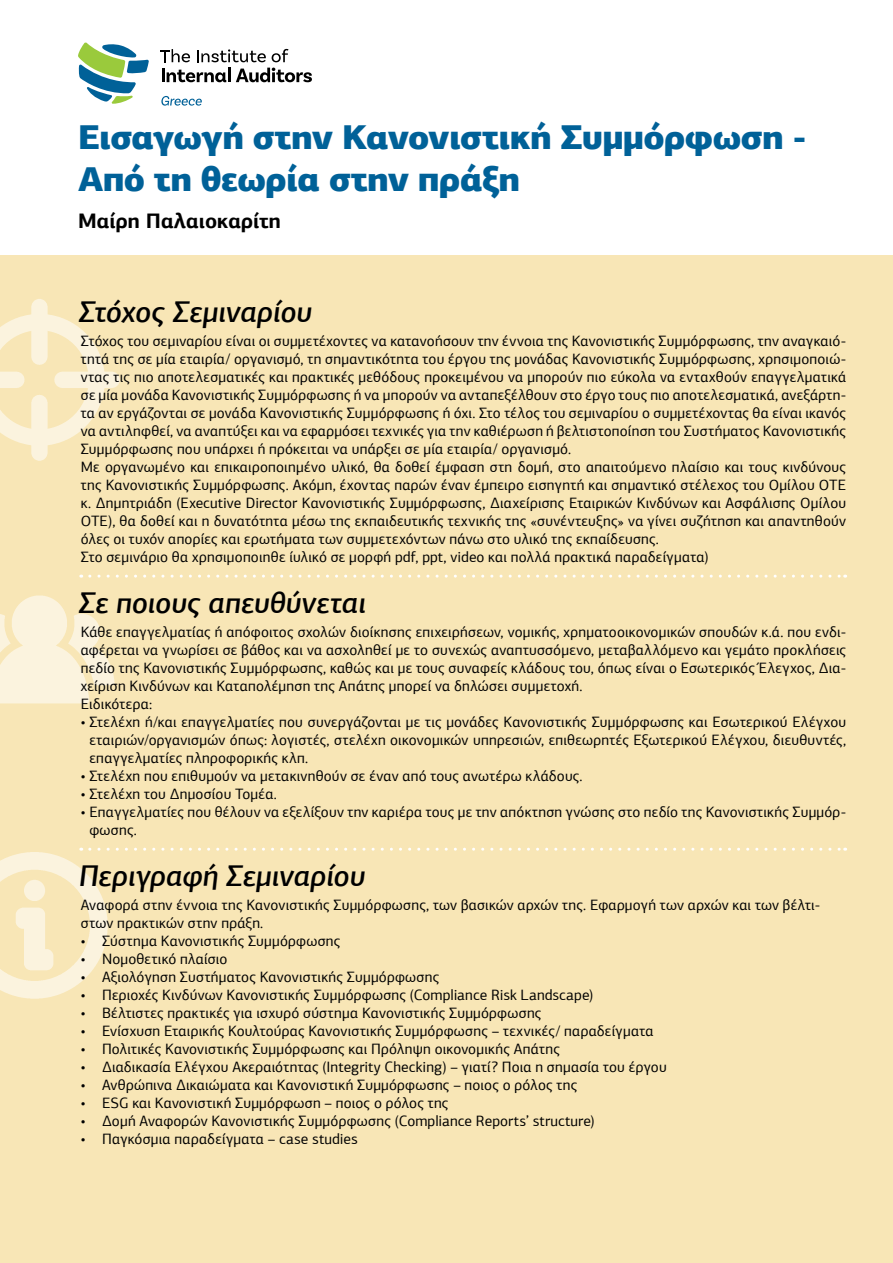
<style>
.page{position:relative;width:893px;height:1263px;background:#fff}
.page>*{position:absolute;margin:0;border:0;box-sizing:border-box;transform-origin:0 0}
.t1{font:900 34.5px/41.4px "PF Agora Sans Pro";letter-spacing:-.015em;color:#006198}
.t2{font:italic 500 30px "PF Agora Sans Pro";color:#000}
.t3{font:700 21px "PF Agora Sans Pro";color:#000}
.t4{font:15px/18px "PF Agora Sans Pro";letter-spacing:.015em;color:#000}
</style>
<div class="page">
<div style="left:0;top:255px;width:893px;height:1008px;background:#f8e6b6"></div>
<img style="left:0;top:299px;width:120px;height:162px">
<img style="left:0;top:575px;width:115px;height:129px">
<img style="left:0;top:852px;width:108px;height:147px">
<svg style="left:78px;top:43px;width:71px;height:61px"></svg>
<svg style="left:197px;top:49px;width:69px;height:13px"></svg>
<svg style="left:160px;top:49px;width:30px;height:13px"></svg>
<svg style="left:272px;top:49px;width:16px;height:13px"></svg>
<svg style="left:162px;top:69px;width:64px;height:13px"></svg>
<hr style="left:228px;top:68px;width:3px;height:14px;background:#000">
<svg style="left:236px;top:68px;width:76px;height:14px"></svg>
<svg style="left:161px;top:96px;width:41px;height:10px"></svg>
<svg style="left:90px;top:848px;width:756px;height:3px"></svg>
<svg style="left:90px;top:575px;width:756px;height:3px"></svg>
<h1 class="t1" style="left:78px;top:117px;width:730px">Εισαγωγή στην Κανονιστική Συμμόρφωση -<br>Από τη θεωρία στην πράξη</h1>
<h3 class="t3" style="left:78px;top:208px;width:204px">Μαίρη Παλαιοκαρίτη</h3>
<h2 class="t2" style="left:79px;top:293px;width:235px">Στόχος Σεμιναρίου</h2>
<p class="t4" style="left:81px;top:332px;width:767px">Στόχος του σεμιναρίου είναι οι συμμετέχοντες να κατανοήσουν την έννοια της Κανονιστικής Συμμόρφωσης, την αναγκαιό&shy;τητά της σε μία εταιρία/ οργανισμό, τη σημαντικότητα του έργου της μονάδας Κανονιστικής Συμμόρφωσης, χρησιμοποιώ&shy;ντας τις πιο αποτελεσματικές και πρακτικές μεθόδους προκειμένου να μπορούν πιο εύκολα να ενταχθούν επαγγελματικά σε μία μονάδα Κανονιστικής Συμμόρφωσης ή να μπορούν να ανταπεξέλθουν στο έργο τους πιο αποτελεσματικά, ανεξάρτη&shy;τα αν εργάζονται σε μονάδα Κανονιστικής Συμμόρφωσης ή όχι. Στο τέλος του σεμιναρίου ο συμμετέχοντας θα είναι ικανός να αντιληφθεί, να αναπτύξει και να εφαρμόσει τεχνικές για την καθιέρωση ή βελτιστοποίηση του Συστήματος Κανονιστικής Συμμόρφωσης που υπάρχει ή πρόκειται να υπάρξει σε μία εταιρία/ οργανισμό.<br>Με οργανωμένο και επικαιροποιημένο υλικό, θα δοθεί έμφαση στη δομή, στο απαιτούμενο πλαίσιο και τους κινδύνους της Κανονιστικής Συμμόρφωσης. Ακόμη, έχοντας παρών έναν έμπειρο εισηγητή και σημαντικό στέλεχος του Ομίλου ΟΤΕ κ. Δημητριάδη (Executive Director Κανονιστικής Συμμόρφωσης, Διαχείρισης Εταιρικών Κινδύνων και Ασφάλισης Ομίλου ΟΤΕ), θα δοθεί και η δυνατότητα μέσω της εκπαιδευτικής τεχνικής της «συνέντευξης» να γίνει συζήτηση και απαντηθούν όλες οι τυχόν απορίες και ερωτήματα των συμμετεχόντων πάνω στο υλικό της εκπαίδευσης.<br>Στο σεμινάριο θα χρησιμοποιηθε ίυλικό σε μορφή pdf, ppt, video και πολλά πρακτικά παραδείγματα)</p>
<h2 class="t2" style="left:79px;top:584px;width:289px">Σε ποιους απευθύνεται</h2>
<p class="t4" style="left:81px;top:623px;width:767px">Kάθε επαγγελματίας ή απόφοιτος σχολών διοίκησης επιχειρήσεων, νομικής, χρηματοοικονομικών σπουδών κ.ά. που ενδι&shy;αφέρεται να γνωρίσει σε βάθος και να ασχοληθεί με τo συνεχώς αναπτυσσόμενο, μεταβαλλόμενο και γεμάτο προκλήσεις πεδίο της Κανονιστικής Συμμόρφωσης, καθώς και με τους συναφείς κλάδους του, όπως είναι ο Εσωτερικός Έλεγχος, Δια&shy;χείριση Κινδύνων και Καταπολέμηση της Απάτης μπορεί να δηλώσει συμμετοχή.<br>Ειδικότερα:</p>
<p class="t4" style="left:89px;top:713px;width:758px;text-align:justify;text-indent:-9px">• Στελέχη ή/και επαγγελματίες που συνεργάζονται με τις μονάδες Κανονιστικής Συμμόρφωσης και Εσωτερικού Ελέγχου εταιριών/οργανισμών όπως: λογιστές, στελέχη οικονομικών υπηρεσιών, επιθεωρητές Εξωτερικού Ελέγχου, διευθυντές, επαγγελματίες πληροφορικής κλπ.</p>
<p class="t4" style="left:81px;top:767px;width:503px">• Στελέχη που επιθυμούν να μετακινηθούν σε έναν από τους ανωτέρω κλάδους.</p>
<p class="t4" style="left:81px;top:785px;width:198px">• Στελέχη του Δημοσίου Τομέα.</p>
<p class="t4" style="left:89px;top:803px;width:758px;text-indent:-9px">• Επαγγελματίες που θέλουν να εξελίξουν την καριέρα τους με την απόκτηση γνώσης στο πεδίο της Κανονιστικής Συμμόρ&shy;φωσης.</p>
<h2 class="t2" style="left:79px;top:857px;width:288px">Περιγραφή Σεμιναρίου</h2>
<p class="t4" style="left:81px;top:896px;width:741px">Αναφορά στην έννοια της Κανονιστικής Συμμόρφωσης, των βασικών αρχών της. Εφαρμογή των αρχών και των βέλτι&shy;στων πρακτικών στην πράξη.</p>
<p class="t4" style="left:81px;top:932px;width:261px">• Σύστημα Κανονιστικής Συμμόρφωσης</p>
<p class="t4" style="left:81px;top:950px;width:148px">• Νομοθετικό πλαίσιο</p>
<p class="t4" style="left:81px;top:968px;width:360px">• Αξιολόγηση Συστήματος Κανονιστικής Συμμόρφωσης</p>
<p class="t4" style="left:81px;top:986px;width:514px">• Περιοχές Κινδύνων Κανονιστικής Συμμόρφωσης (Compliance Risk Landscape)</p>
<p class="t4" style="left:81px;top:1004px;width:462px">• Βέλτιστες πρακτικές για ισχυρό σύστημα Κανονιστικής Συμμόρφωσης</p>
<p class="t4" style="left:81px;top:1022px;width:574px">• Ενίσχυση Εταιρικής Κουλτούρας Κανονιστικής Συμμόρφωσης – τεχνικές/ παραδείγματα</p>
<p class="t4" style="left:81px;top:1040px;width:481px">• Πολιτικές Κανονιστικής Συμμόρφωσης και Πρόληψη οικονομικής Απάτης</p>
<p class="t4" style="left:81px;top:1058px;width:587px">• Διαδικασία Ελέγχου Ακεραιότητας (Integrity Checking) – γιατί? Ποια η σημασία του έργου</p>
<p class="t4" style="left:81px;top:1076px;width:498px">• Ανθρώπινα Δικαιώματα και Κανονιστική Συμμόρφωσης – ποιος ο ρόλος της</p>
<p class="t4" style="left:81px;top:1094px;width:369px">• ESG και Κανονιστική Συμμόρφωση – ποιος ο ρόλος της</p>
<p class="t4" style="left:81px;top:1112px;width:516px">• Δομή Αναφορών Κανονιστικής Συμμόρφωσης (Compliance Reports’ structure)</p>
<p class="t4" style="left:81px;top:1130px;width:278px">• Παγκόσμια παραδείγματα – case studies</p>
</div>
